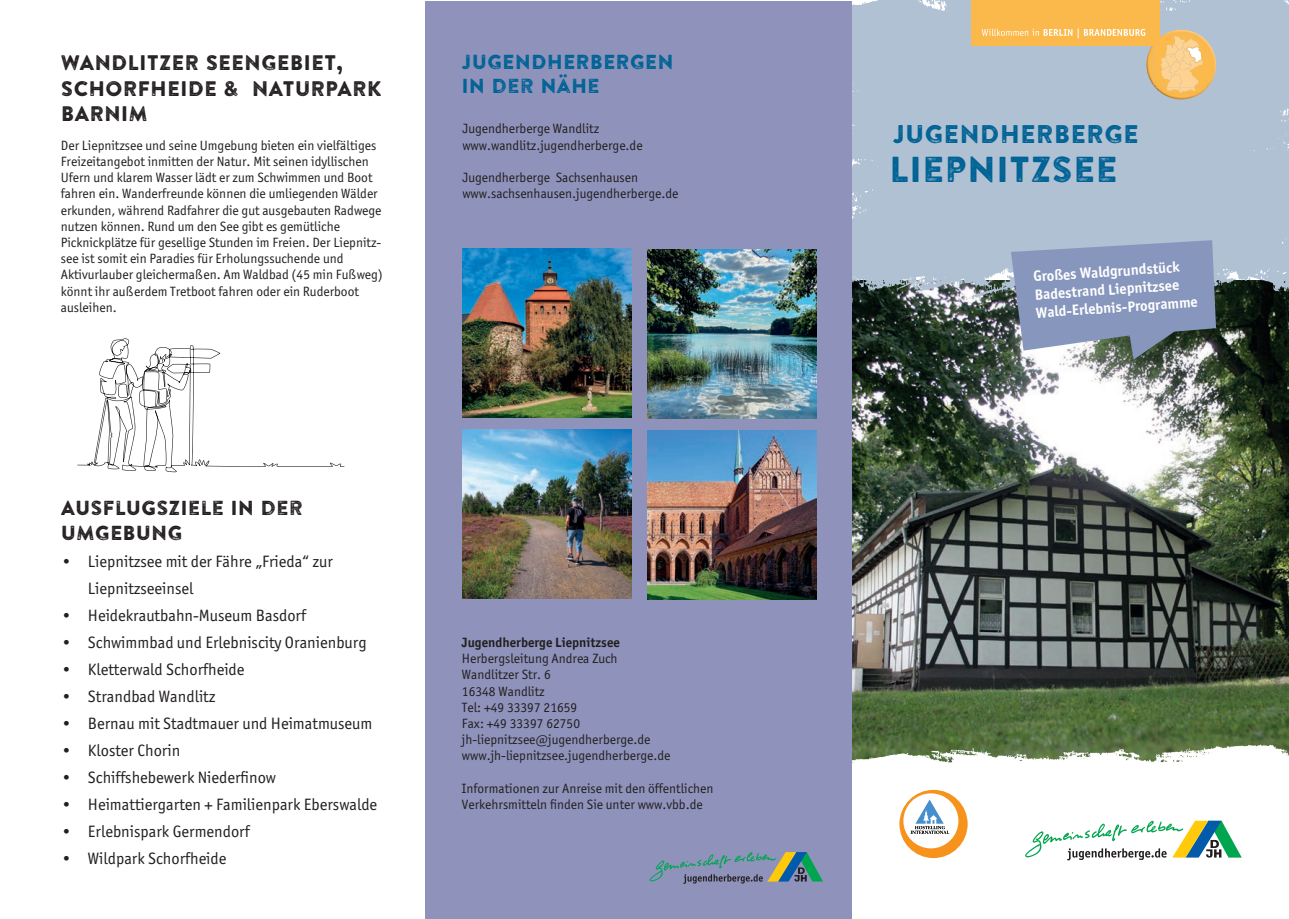
<style>
.page{position:relative;width:1289px;height:919px;background:#fff}
.page>*{position:absolute;margin:0;border:0;box-sizing:border-box;transform-origin:0 0}
.t1{font:36px "Brandon Printed Two";color:#006295}
.t2{font:25.5px "Brandon Printed Two";color:#006295}
.t3{font:21px/25.2px "Brandon Printed Two";color:#231f20}
.t4{font:20.25px/24.3px "Brandon Printed Two";color:#231f20}
.t5{font:20.25px/24.3px "Brandon Printed Two";color:#006295}
.t6{font:16.5px/27px "Officina San ITC";color:#231f20}
.t7{font:700 14.85px/18.1px "Officina San ITC";color:#fff}
.t8{font:13.5px/16.2px "Officina San ITC";color:#231f20}
.t9{font:700 13.5px "Officina San ITC";color:#231f20}
</style>
<div class="page">
<svg style="left:77px;top:338px;width:267px;height:134px"></svg>
<img style="left:851px;top:300px;width:437px;height:444px">
<div style="left:851px;top:0;width:437px;height:300px;background:#afc1d3"></div>
<img style="left:1201px;top:30px;width:14px;height:47px">
<img style="left:1146px;top:70px;width:61px;height:29px">
<img style="left:1153px;top:35px;width:60px;height:53px">
<div style="left:971px;top:0;width:188px;height:46px;background:#fcb94b"></div>
<img style="left:1178px;top:88px;width:16px;height:5px">
<img style="left:1180px;top:70px;width:18px;height:18px">
<img style="left:1171px;top:70px;width:9px;height:4px">
<img style="left:1161px;top:70px;width:10px;height:10px">
<svg style="left:1166px;top:88px;width:13px;height:2px"></svg>
<img style="left:1166px;top:74px;width:15px;height:14px">
<img style="left:1188px;top:60px;width:14px;height:11px">
<svg style="left:981px;top:27px;width:220px;height:43px"></svg>
<svg style="left:851px;top:744px;width:437px;height:174px"></svg>
<div style="left:425px;top:1px;width:426px;height:917px;background:#8f93bb"></div>
<svg style="left:649px;top:852px;width:174px;height:31px"></svg>
<svg style="left:1010px;top:240px;width:205px;height:119px;background:#8795b3"></svg>
<svg style="left:899px;top:789px;width:68px;height:69px"></svg>
<div style="left:903px;top:793px;width:55px;height:55px;background:#fff;border-radius:50%"></div>
<svg style="left:910px;top:799px;width:39px;height:34px"></svg>
<svg style="left:1025px;top:820px;width:216px;height:40px"></svg>
<img style="left:462px;top:249px;width:169px;height:169px">
<img style="left:462px;top:429px;width:169px;height:169px">
<img style="left:647px;top:249px;width:170px;height:169px">
<img style="left:647px;top:430px;width:169px;height:170px">
<h3 class="t3" style="left:61px;top:50px;width:322px">WANDLITZER SEENGEBIET,<br>SCHORFHEIDE &amp; NATURPARK<br>BARNIM</h3>
<p class="t8" style="left:61px;top:137px;width:323px">Der Liepnitzsee und seine Umgebung bieten ein vielfältiges Freizeitangebot inmitten der Natur. Mit seinen idyllischen Ufern und klarem Wasser lädt er zum Schwimmen und Boot fahren ein. Wanderfreunde können die umliegenden Wälder erkunden, während Radfahrer die gut ausgebauten Radwege nutzen können. Rund um den See gibt es gemütliche Picknickplätze für gesellige Stunden im Freien. Der Liepnitz&shy;see ist somit ein Paradies für Erholungssuchende und Aktivurlauber gleichermaßen. Am Waldbad (45 min Fußweg) könnt ihr außerdem Tretboot fahren oder ein Ruderboot ausleihen.</p>
<h3 class="t4" style="left:61px;top:496px;width:243px">AUSFLUGSZIELE IN DER<br>UMGEBUNG</h3>
<p class="t6" style="left:88px;top:547px;width:246px;text-indent:-27px">• Liepnitzsee mit der Fähre „Frieda“ zur<br>Liepnitzseeinsel</p>
<p class="t6" style="left:61px;top:601px;width:246px">• Heidekrautbahn-Museum Basdorf</p>
<p class="t6" style="left:61px;top:628px;width:307px">• Schwimmbad und Erlebniscity Oranienburg</p>
<p class="t6" style="left:61px;top:655px;width:185px">• Kletterwald Schorfheide</p>
<p class="t6" style="left:61px;top:682px;width:156px">• Strandbad Wandlitz</p>
<p class="t6" style="left:61px;top:709px;width:313px">• Bernau mit Stadtmauer und Heimatmuseum</p>
<p class="t6" style="left:61px;top:736px;width:121px">• Kloster Chorin</p>
<p class="t6" style="left:61px;top:763px;width:216px">• Schiffshebewerk Niederfinow</p>
<p class="t6" style="left:61px;top:790px;width:318px">• Heimattiergarten + Familienpark Eberswalde</p>
<p class="t6" style="left:61px;top:817px;width:190px">• Erlebnispark Germendorf</p>
<p class="t6" style="left:61px;top:844px;width:167px">• Wildpark Schorfheide</p>
<h3 class="t5" style="left:461px;top:49px;width:214px">JUGENDHERBERGEN<br>IN DER NÄHE</h3>
<p class="t8" style="left:462px;top:121px;width:182px">Jugendherberge Wandlitz www.wandlitz.jugendherberge.de</p>
<p class="t8" style="left:462px;top:169px;width:218px">Jugendherberge Sachsenhausen www.sachsenhausen.jugendherberge.de</p>
<p class="t9" style="left:462px;top:634px;width:160px">Jugendherberge Liepnitzsee</p>
<p class="t8" style="left:462px;top:650px;width:210px">Herbergsleitung Andrea Zuch<br>Wandlitzer Str. 6<br>16348 Wandlitz<br>Tel: +49 33397 21659<br>Fax: +49 33397 62750 jh-liepnitzsee@jugendherberge.de www.jh-liepnitzsee.jugendherberge.de</p>
<p class="t8" style="left:462px;top:780px;width:253px">Informationen zur Anreise mit den öffentlichen<br>Verkehrsmitteln finden Sie unter www.vbb.de</p>
<h2 class="t2" style="left:892px;top:118px;width:248px">JUGENDHERBERGE</h2>
<h1 class="t1" style="left:889px;top:147px;width:230px">LIEPNITZSEE</h1>
<p class="t7" style="left:1032px;top:267px;width:164px;rotate:-4deg">Großes Waldgrundstück<br>Badestrand Liepnitzsee<br>Wald-Erlebnis-Programme</p>
</div>
